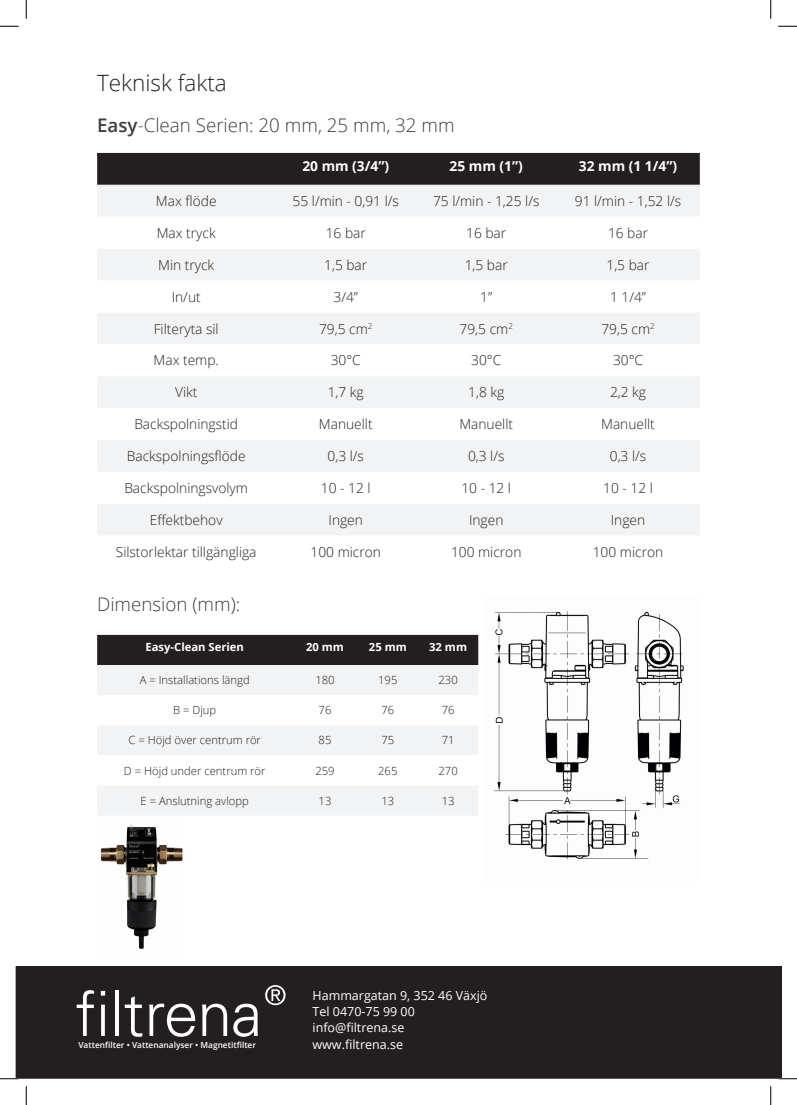
<style>
.page{position:relative;width:797px;height:1105px;background:#fff}
.page>*{position:absolute;margin:0;border:0;box-sizing:border-box;transform-origin:0 0}
.t1{font:300 22.5px "Open Sans";color:#231f20}
.t2{font:300 18.75px "Open Sans";color:#3e3e3f}
.t3{font:300 13.75px "Open Sans";color:#231f20}
.t4{font:700 13.75px "Open Sans";color:#fff}
.t5{font:12.5px/16.2px "Open Sans";color:#fff}
.t6{font:300 11.25px "Open Sans";color:#231f20}
.t7{font:700 11.25px "Open Sans";color:#fff}
.t8{font:600 8.38px "Open Sans";color:#fff}
.s1{font-weight:600}
</style>
<div class="page">
<div style="left:16px;top:966px;width:765px;height:113px;background:#231f20"></div>
<svg style="left:77px;top:990px;width:17px;height:46px"></svg>
<svg style="left:101px;top:991px;width:4px;height:45px"></svg>
<hr style="left:115px;top:991px;width:4px;height:45px;background:#fff">
<svg style="left:125px;top:996px;width:17px;height:41px"></svg>
<svg style="left:149px;top:1003px;width:46px;height:34px"></svg>
<svg style="left:202px;top:1004px;width:25px;height:32px"></svg>
<svg style="left:233px;top:1004px;width:25px;height:33px"></svg>
<svg style="left:265px;top:985px;width:20px;height:20px"></svg>
<img style="left:494px;top:611px;width:190px;height:249px">
<img style="left:100px;top:825px;width:83px;height:124px">
<div style="left:97px;top:153px;width:602px;height:32px;background:#231f20"></div>
<div style="left:97px;top:185px;width:602px;height:31px;background:#f2f3f4"></div>
<svg style="left:97px;top:249px;width:602px;height:286px;fill:#f2f3f4"></svg>
<div style="left:97px;top:635px;width:381px;height:30px;background:#231f20"></div>
<div style="left:97px;top:665px;width:381px;height:150px;background:#f2f3f4"></div>
<svg style="left:97px;top:695px;width:381px;height:90px"></svg>
<svg style="left:0;top:25px;width:19px;height:2px"></svg>
<svg style="left:778px;top:25px;width:19px;height:2px"></svg>
<svg style="left:0;top:1078px;width:19px;height:1px"></svg>
<svg style="left:778px;top:1078px;width:19px;height:1px"></svg>
<svg style="left:25px;top:0;width:2px;height:19px"></svg>
<svg style="left:25px;top:1086px;width:2px;height:19px"></svg>
<svg style="left:770px;top:0;width:1px;height:19px"></svg>
<svg style="left:770px;top:1086px;width:1px;height:19px"></svg>
<h1 class="t1" style="left:97px;top:67px;width:131px">Teknisk fakta</h1>
<h2 class="t2" style="left:97px;top:112px;width:359px"><span class="s1">Easy</span>-Clean Serien: 20 mm, 25 mm, 32 mm</h2>
<p class="t4" style="left:302px;top:156px;width:88px">20 mm (3/4”)</p>
<p class="t4" style="left:449px;top:156px;width:75px">25 mm (1”)</p>
<p class="t4" style="left:579px;top:156px;width:100px">32 mm (1 1/4”)</p>
<p class="t3" style="left:156px;top:192px;width:62px">Max flöde</p>
<p class="t3" style="left:292px;top:192px;width:108px">55 l/min - 0,91 l/s</p>
<p class="t3" style="left:433px;top:192px;width:108px">75 l/min - 1,25 l/s</p>
<p class="t3" style="left:575px;top:192px;width:108px">91 l/min - 1,52 l/s</p>
<p class="t3" style="left:157px;top:223px;width:61px">Max tryck</p>
<p class="t3" style="left:326px;top:223px;width:42px">16 bar</p>
<p class="t3" style="left:466px;top:223px;width:42px">16 bar</p>
<p class="t3" style="left:608px;top:223px;width:42px">16 bar</p>
<p class="t3" style="left:158px;top:255px;width:58px">Min tryck</p>
<p class="t3" style="left:324px;top:255px;width:45px">1,5 bar</p>
<p class="t3" style="left:464px;top:255px;width:45px">1,5 bar</p>
<p class="t3" style="left:606px;top:255px;width:45px">1,5 bar</p>
<p class="t3" style="left:172px;top:287px;width:30px">In/ut</p>
<p class="t3" style="left:333px;top:287px;width:26px">3/4”</p>
<p class="t3" style="left:480px;top:287px;width:13px">1”</p>
<p class="t3" style="left:610px;top:287px;width:37px">1 1/4”</p>
<p class="t3" style="left:154px;top:319px;width:67px">Filteryta sil</p>
<p class="t3" style="left:319px;top:319px;width:55px">79,5 cm<sup>2</sup></p>
<p class="t3" style="left:459px;top:319px;width:55px">79,5 cm<sup>2</sup></p>
<p class="t3" style="left:601px;top:319px;width:55px">79,5 cm<sup>2</sup></p>
<p class="t3" style="left:153px;top:351px;width:67px">Max temp.</p>
<p class="t3" style="left:331px;top:351px;width:31px">30°C</p>
<p class="t3" style="left:471px;top:351px;width:31px">30°C</p>
<p class="t3" style="left:613px;top:351px;width:31px">30°C</p>
<p class="t3" style="left:175px;top:383px;width:24px">Vikt</p>
<p class="t3" style="left:328px;top:383px;width:38px">1,7 kg</p>
<p class="t3" style="left:468px;top:383px;width:38px">1,8 kg</p>
<p class="t3" style="left:610px;top:383px;width:38px">2,2 kg</p>
<p class="t3" style="left:134px;top:415px;width:105px">Backspolningstid</p>
<p class="t3" style="left:319px;top:415px;width:55px">Manuellt</p>
<p class="t3" style="left:459px;top:415px;width:55px">Manuellt</p>
<p class="t3" style="left:601px;top:415px;width:55px">Manuellt</p>
<p class="t3" style="left:127px;top:447px;width:120px">Backspolningsflöde</p>
<p class="t3" style="left:327px;top:447px;width:38px">0,3 l/s</p>
<p class="t3" style="left:468px;top:447px;width:38px">0,3 l/s</p>
<p class="t3" style="left:610px;top:447px;width:38px">0,3 l/s</p>
<p class="t3" style="left:124px;top:479px;width:125px">Backspolningsvolym</p>
<p class="t3" style="left:321px;top:479px;width:51px">10 - 12 l</p>
<p class="t3" style="left:461px;top:479px;width:51px">10 - 12 l</p>
<p class="t3" style="left:603px;top:479px;width:51px">10 - 12 l</p>
<p class="t3" style="left:150px;top:510px;width:74px">Effektbehov</p>
<p class="t3" style="left:328px;top:510px;width:36px">Ingen</p>
<p class="t3" style="left:469px;top:510px;width:36px">Ingen</p>
<p class="t3" style="left:611px;top:510px;width:36px">Ingen</p>
<p class="t3" style="left:116px;top:542px;width:142px">Silstorlektar tillgängliga</p>
<p class="t3" style="left:310px;top:542px;width:72px">100 micron</p>
<p class="t3" style="left:451px;top:542px;width:72px">100 micron</p>
<p class="t3" style="left:593px;top:542px;width:72px">100 micron</p>
<h2 class="t2" style="left:97px;top:591px;width:145px">Dimension (mm):</h2>
<p class="t7" style="left:145px;top:638px;width:100px">Easy-Clean Serien</p>
<p class="t7" style="left:306px;top:638px;width:39px">20 mm</p>
<p class="t7" style="left:369px;top:638px;width:39px">25 mm</p>
<p class="t7" style="left:429px;top:638px;width:39px">32 mm</p>
<p class="t6" style="left:140px;top:672px;width:111px">A = Installations längd</p>
<p class="t6" style="left:315px;top:672px;width:21px">180</p>
<p class="t6" style="left:378px;top:672px;width:21px">195</p>
<p class="t6" style="left:438px;top:672px;width:21px">230</p>
<p class="t6" style="left:173px;top:702px;width:45px">B = Djup</p>
<p class="t6" style="left:318px;top:702px;width:14px">76</p>
<p class="t6" style="left:381px;top:702px;width:14px">76</p>
<p class="t6" style="left:441px;top:702px;width:14px">76</p>
<p class="t6" style="left:128px;top:733px;width:134px">C = Höjd över centrum rör</p>
<p class="t6" style="left:318px;top:733px;width:14px">85</p>
<p class="t6" style="left:381px;top:733px;width:14px">75</p>
<p class="t6" style="left:441px;top:733px;width:14px">71</p>
<p class="t6" style="left:124px;top:763px;width:143px">D = Höjd under centrum rör</p>
<p class="t6" style="left:315px;top:763px;width:21px">259</p>
<p class="t6" style="left:378px;top:763px;width:21px">265</p>
<p class="t6" style="left:438px;top:763px;width:21px">270</p>
<p class="t6" style="left:140px;top:793px;width:110px">E = Anslutning avlopp</p>
<p class="t6" style="left:318px;top:793px;width:14px">13</p>
<p class="t6" style="left:381px;top:793px;width:14px">13</p>
<p class="t6" style="left:441px;top:793px;width:14px">13</p>
<p class="t5" style="left:312px;top:987px;width:176px">Hammargatan 9, 352 46 Växjö<br>Tel 0470-75 99 00 info@filtrena.se</p>
<p class="t8" style="left:78px;top:1039px;width:179px">Vattenfilter • Vattenanalyser • Magnetitfilter</p>
<p class="t5" style="left:312px;top:1036px;width:92px">www.filtrena.se</p>
</div>
